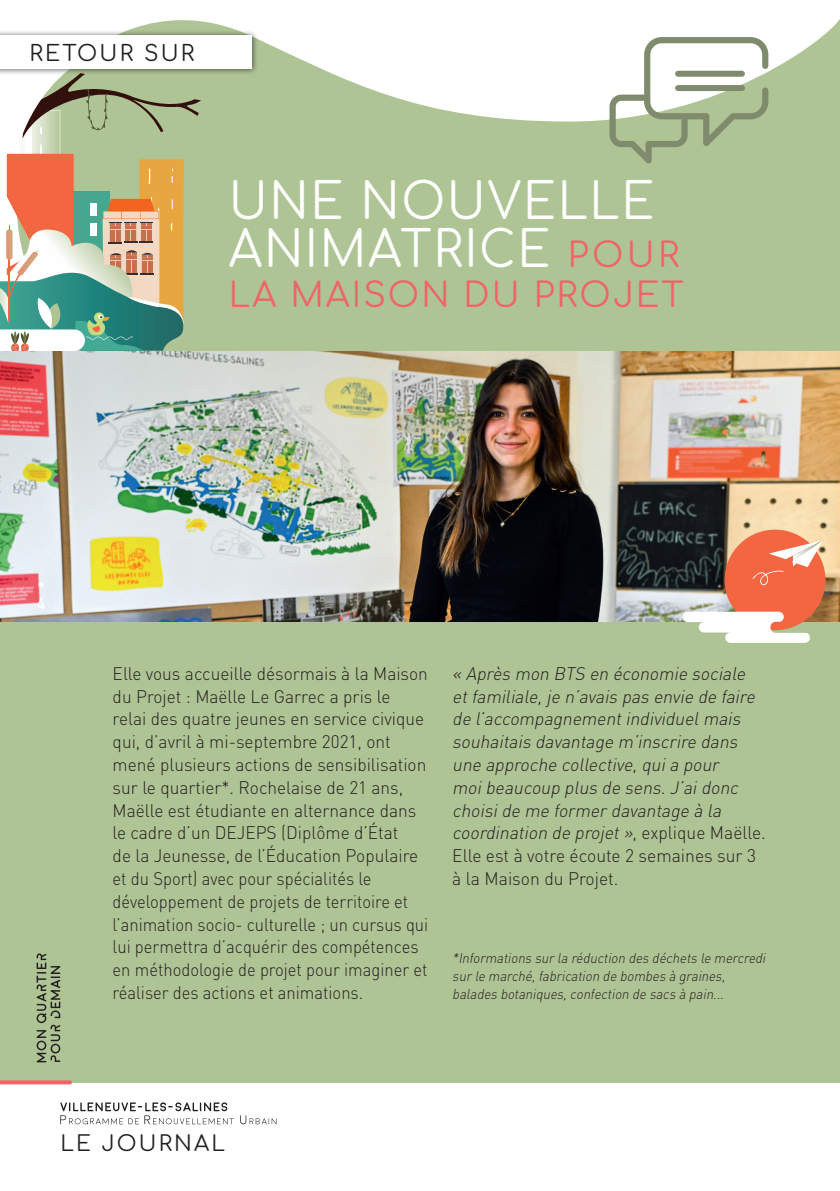
<style>
.page{position:relative;width:840px;height:1191px;background:#fff}
.page>*{position:absolute;margin:0;border:0;box-sizing:border-box;transform-origin:0 0}
.t1{font:50px/48px "Comfortaa";letter-spacing:.035em;color:#fff;scale:.95 1}
.t2{font:34px "Comfortaa";letter-spacing:.06em;color:#f06469}
.t3{font:21.8px "Comfortaa";letter-spacing:.1em;color:#231f20}
.t4{font:21.4px "Comfortaa";letter-spacing:.1em;color:#231f20}
.t5{font:300 18px/22.8px "DIN";color:#231f20;scale:.96 1}
.t6{font:italic 300 18px/22.8px "DIN";color:#231f20}
.t7{font:300 16px "DIN";color:#fff}
.t8{font:16px "DIN Bold";color:#fff}
.t9{font:italic 300 14px/18px "DIN";color:#231f20;scale:.93 1}
.s1{font-size:34px;color:#f06469}
.s2{font-style:normal}
</style>
<div class="page">
<div style="left:0;top:573px;width:839px;height:509px;background:#afc495"></div>
<div style="left:0;top:0;width:839px;height:351px;background:#afc495"></div>
<svg style="left:0;top:0;width:839px;height:122px;fill:#fff"></svg>
<svg style="left:0;top:75px;width:241px;height:276px"></svg>
<svg style="left:60px;top:1102px;width:174px;height:22px"></svg>
<svg style="left:240px;top:1115px;width:36px;height:9px"></svg>
<svg style="left:36px;top:953px;width:24px;height:109px"></svg>
<svg style="left:0;top:1080px;width:70px;height:4px"></svg>
<svg style="left:609px;top:37px;width:159px;height:126px"></svg>
<div style="left:677px;top:71px;width:64px;height:6px;background:#808a6d"></div>
<div style="left:677px;top:85px;width:64px;height:6px;background:#808a6d"></div>
<div style="left:0;top:30px;width:258px;height:45px;background:#231f20;opacity:.75"></div>
<div style="left:0;top:35px;width:251px;height:34px;background:#fff"></div>
<img style="left:0;top:351px;width:839px;height:271px">
<div style="left:724px;top:529px;width:101px;height:101px;background:#f26742;border-radius:50%"></div>
<svg style="left:752px;top:540px;width:70px;height:46px"></svg>
<svg style="left:682px;top:611px;width:127px;height:32px"></svg>
<p class="t3" style="left:29px;top:34px;width:166px">RETOUR SUR</p>
<h1 class="t1" style="left:229px;top:169px;width:475px">UNE NOUVELLE<br>ANIMATRICE <span class="s1">POUR</span></h1>
<h2 class="t2" style="left:229px;top:264px;width:456px">LA MAISON DU PROJET</h2>
<p class="t7" style="left:37px;top:574px;width:10px">•</p>
<p class="t8" style="left:37px;top:593px;width:10px">4</p>
<p class="t5" style="left:113px;top:661px;width:330px">Elle vous accueille désormais à la Maison du Projet : Maëlle Le Garrec a pris le relai des quatre jeunes en service civique qui, d’avril à mi-septembre 2021, ont mené plusieurs actions de sensibilisation sur le quartier*. Rochelaise de 21 ans, Maëlle est étudiante en alternance dans le cadre d’un DEJEPS (Diplôme d’État<br>de la Jeunesse, de l’Éducation Populaire et du Sport) avec pour spécialités le développement de projets de territoire et l’animation socio- culturelle ; un cursus qui lui permettra d’acquérir des compétences en méthodologie de projet pour imaginer et réaliser des actions et animations.</p>
<p class="t6" style="left:452px;top:661px;width:315px">« Après mon BTS en économie sociale etfamiliale,je n’avais pas envie de faire de l’accompagnementindividuelmais souhaitais davantage m’inscrire dans une approche collective,quia pour moibeaucoup plus de sens.J’aidonc choiside me former davantage à la coordination de projet»<span class="s2">, ex p l i q u e M a ë l le .<br>Elle est à votre écoute 2 semaines sur 3 à la Maison du Projet.</span></p>
<p class="t9" style="left:452px;top:948px;width:341px">*Informations surla réduction des déchets le mercredi surle marché,fabrication de bombes à graines, balades botaniques,confection de sacs à pain...</p>
<p class="t4" style="left:60px;top:1123px;width:166px">LE JOURNAL</p>
</div>
